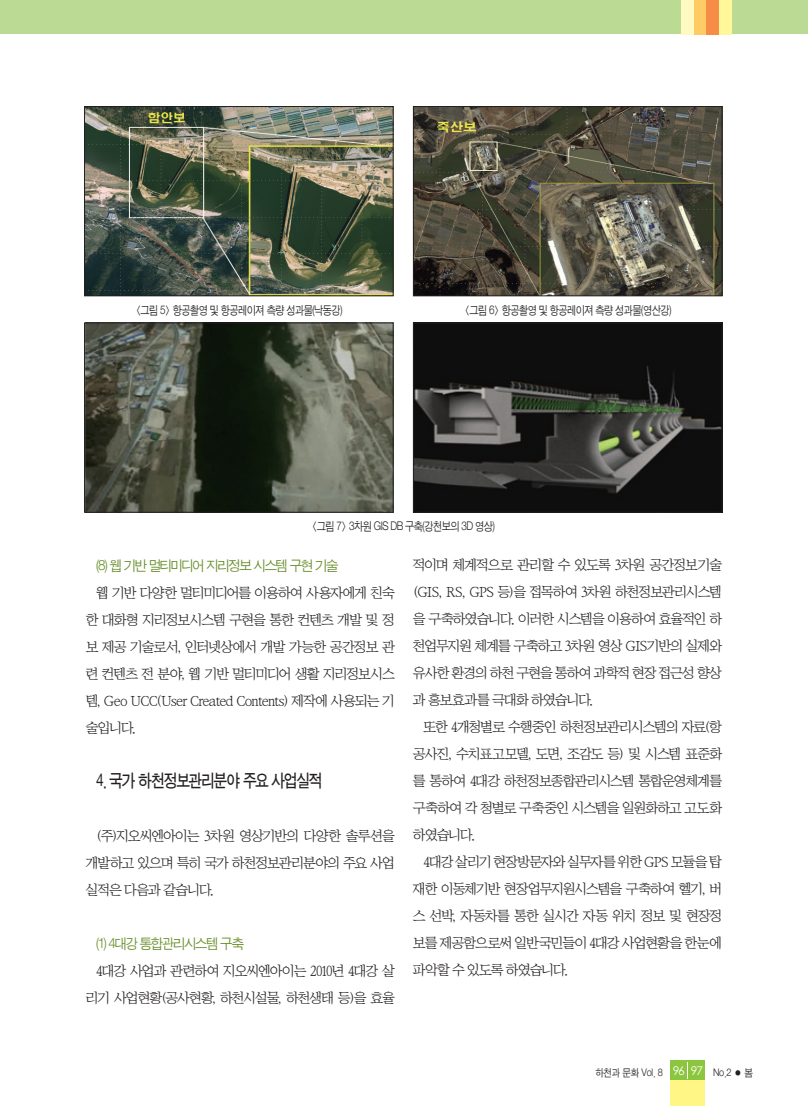
<style>
.page{position:relative;width:808px;height:1106px;background:#fff}
.page>*{position:absolute;margin:0;border:0;box-sizing:border-box;transform-origin:0 0}
.t1{font:18px "Sand Tg";letter-spacing:-.085em;color:#231f20;scale:.85 1}
.t2{font:14.25px/27px "San Ns M";letter-spacing:-.075em;color:#231f20;text-align:justify}
.t3{font:14.25px "Sand Jg";letter-spacing:-.11em;color:#688e2a}
.t4{font:12px "Sand Jg";letter-spacing:-.05em;color:#231f20;scale:.85 1}
.t5{font:10.5px "Sand Jg";letter-spacing:-.025em;color:#231f20;scale:.9 1}
.s1{font-family:"Century Gothic";font-size:12px;color:#fff}
</style>
<div class="page">
<div style="left:0;top:0;width:808px;height:34px;background:#bbda93"></div>
<div style="left:719px;top:0;width:12px;height:34px;background:#fff79a"></div>
<div style="left:706px;top:0;width:13px;height:34px;background:#f68c45"></div>
<div style="left:693px;top:0;width:13px;height:34px;background:#fecb64"></div>
<div style="left:681px;top:0;width:13px;height:34px;background:#fffac1"></div>
<div style="left:671px;top:1060px;width:34px;height:46px;background:#fff685"></div>
<div style="left:671px;top:1060px;width:34px;height:20px;background:#8bc63e"></div>
<img style="left:86px;top:325px;width:305px;height:185px">
<div style="left:84px;top:323px;width:309px;height:189px;border:1px solid #231f20"></div>
<img style="left:86px;top:108px;width:305px;height:186px">
<div style="left:84px;top:106px;width:309px;height:190px;border:1px solid #231f20"></div>
<img style="left:415px;top:325px;width:305px;height:185px">
<div style="left:413px;top:323px;width:309px;height:189px;border:1px solid #231f20"></div>
<img style="left:415px;top:108px;width:305px;height:186px">
<div style="left:413px;top:106px;width:309px;height:190px;border:1px solid #231f20"></div>
<p class="t4" style="left:135px;top:304px;width:246px">&lt;그림 5&gt; 항공촬영 및 항공레이져 측량 성과물(낙동강)</p>
<p class="t4" style="left:464px;top:304px;width:246px">&lt;그림 6&gt; 항공촬영 및 항공레이져 측량 성과물(영산강)</p>
<p class="t4" style="left:311px;top:520px;width:217px">&lt;그림 7&gt; 3차원 GIS DB 구축(강천보의 3D 영상)</p>
<p class="t3" style="left:96px;top:558px;width:244px">(8) 웹 기반 멀티미디어 지리정보 시스템 구현 기술</p>
<p class="t2" style="left:86px;top:579px;width:311px;text-indent:11px">웹 기반 다양한 멀티미디어를 이용하여 사용자에게 친숙 한 대화형 지리정보시스템 구현을 통한 컨텐츠 개발 및 정 보 제공 기술로서, 인터넷상에서 개발 가능한 공간정보 관 련 컨텐츠 전 분야, 웹 기반 멀티미디어 생활 지리정보시스 템, Geo UCC(User Created Contents) 제작에 사용되는 기 술입니다.</p>
<p class="t1" style="left:96px;top:771px;width:268px">4. 국가 하천정보관리분야 주요 사업실적</p>
<p class="t2" style="left:86px;top:822px;width:311px;text-indent:11px">(주)지오씨엔아이는 3차원 영상기반의 다양한 솔루션을 개발하고 있으며 특히 국가 하천정보관리분야의 주요 사업 실적은 다음과 같습니다.</p>
<p class="t3" style="left:96px;top:936px;width:150px">(1) 4대강 통합관리시스템 구축</p>
<p class="t2" style="left:86px;top:957px;width:311px;text-align:right">4대강 사업과 관련하여 지오씨엔아이는 2010년 4대강 살 리기 사업현황(공사현황, 하천시설물, 하천생태 등)을 효율</p>
<p class="t2" style="left:413px;top:551px;width:311px">적이며 체계적으로 관리할 수 있도록 3차원 공간정보기술 (GIS, RS, GPS 등)을 접목하여 3차원 하천정보관리시스템 을 구축하였습니다. 이러한 시스템을 이용하여 효율적인 하 천업무지원 체계를 구축하고 3차원 영상 GIS기반의 실제와 유사한 환경의 하천 구현을 통하여 과학적 현장 접근성 향상 과 홍보효과를 극대화 하였습니다.</p>
<p class="t2" style="left:413px;top:713px;width:311px;text-indent:11px">또한 4개청별로 수행중인 하천정보관리시스템의 자료(항 공사진, 수치표고모델, 도면, 조감도 등) 및 시스템 표준화 를 통하여 4대강 하천정보종합관리시스템 통합운영체계를 구축하여 각 청별로 구축중인 시스템을 일원화하고 고도화 하였습니다.</p>
<p class="t2" style="left:413px;top:848px;width:311px;text-indent:11px">4대강 살리기 현장방문자와 실무자를 위한 GPS 모듈을 탑 재한 이동체기반 현장업무지원시스템을 구축하여 헬기, 버 스 선박, 자동차를 통한 실시간 자동 위치 정보 및 현장정 보를 제공함으로써 일반국민들이 4대강 사업현황을 한눈에 파악할 수 있도록 하였습니다.</p>
<p class="t5" style="left:595px;top:1067px;width:176px">하천과 문화 Vol. 8 <span class="s1">96 97</span> No.2 ● 봄</p>
</div>
